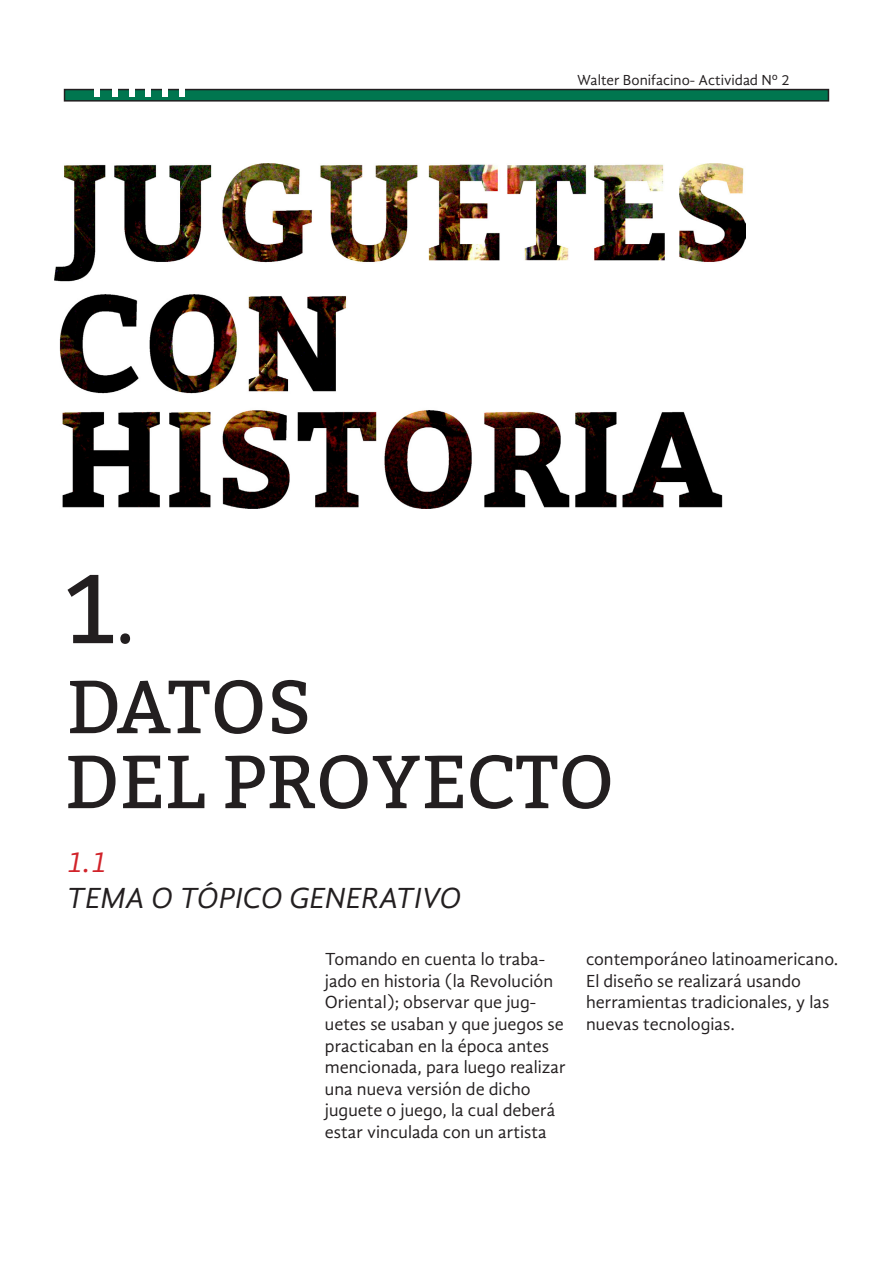
<style>
.page{position:relative;width:893px;height:1263px;background:#fff}
.page>*{position:absolute;margin:0;border:0;box-sizing:border-box;transform-origin:0 0}
.t1{font:97.5px "Bitter";color:#231f20}
.t2{font:75px "Bitter";color:#231f20}
.t3{font:italic 30px "Gandhi Sans";color:#231f20}
.t4{font:italic 30px "Gandhi Sans";color:#d1232a}
.t5{font:18px/21.6px "Gandhi Sans";color:#231f20}
.t6{font:15px "Gandhi Sans";color:#231f20}
.s1{font-size:75px}
</style>
<div class="page">
<div style="left:65px;top:90px;width:763px;height:11px;background:#00764f"></div>
<div style="left:64px;top:89px;width:765px;height:13px;border:2px solid #231f20"></div>
<div style="left:94px;top:81px;width:6px;height:16px;background:#fff"></div>
<div style="left:145px;top:81px;width:5px;height:16px;background:#fff"></div>
<div style="left:112px;top:81px;width:6px;height:16px;background:#fff"></div>
<div style="left:162px;top:81px;width:6px;height:16px;background:#fff"></div>
<div style="left:129px;top:81px;width:6px;height:16px;background:#fff"></div>
<div style="left:179px;top:81px;width:6px;height:16px;background:#fff"></div>
<img style="left:54px;top:163px;width:692px;height:346px">
<p class="t6" style="left:577px;top:72px;width:214px">Walter Bonifacino- Actividad Nº 2</p>
<p class="t1" style="left:66px;top:552px;width:71px">1<span class="s1">.</span></p>
<p class="t2" style="left:66px;top:663px;width:248px">DATOS</p>
<p class="t2" style="left:64px;top:738px;width:552px">DEL PROYECTO</p>
<p class="t4" style="left:66px;top:845px;width:42px">1.1</p>
<p class="t3" style="left:66px;top:881px;width:396px">TEMA O TÓPICO GENERATIVO</p>
<p class="t5" style="left:325px;top:948px;width:242px">Tomando en cuenta lo traba&shy;jado en historia (la Revolución<br>Oriental); observar que jug&shy;uetes se usaban y que juegos se practicaban en la época antes mencionada, para luego realizar una nueva versión de dicho juguete o juego, la cual deberá estar vinculada con un artista</p>
<p class="t5" style="left:586px;top:948px;width:254px">contemporáneo latinoamericano.<br>El diseño se realizará usando herramientas tradicionales, y las nuevas tecnologias.</p>
</div>
